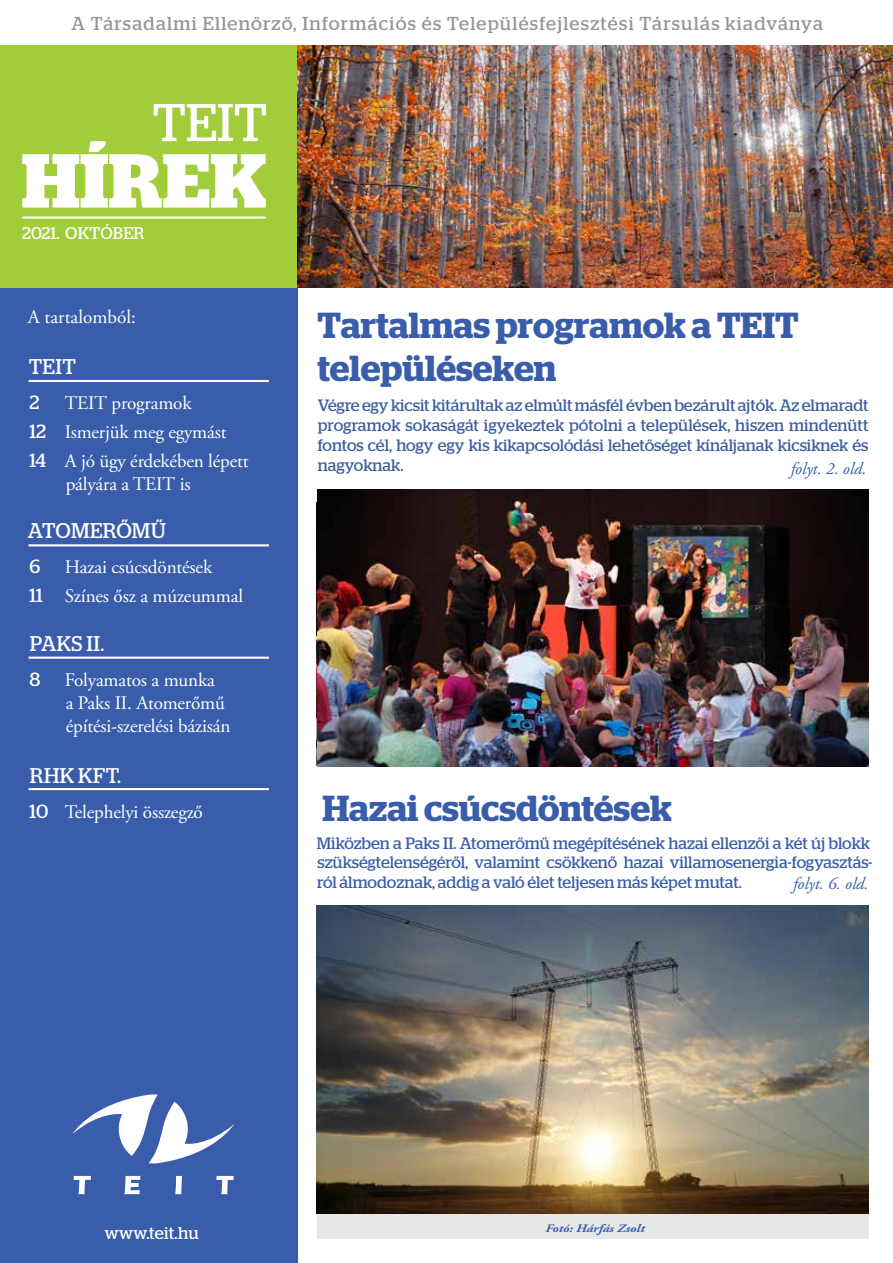
<style>
.page{position:relative;width:893px;height:1263px;background:#fff}
.page>*{position:absolute;margin:0;border:0;box-sizing:border-box;transform-origin:0 0}
.t1{font:600 36.15px/43.3px "Stag";color:#395dab}
.t2{font:21.3px "Stag";letter-spacing:.015em;color:#fff}
.t3{font:19.2px/29px "Adobe Garamond Pro";letter-spacing:-.01em;color:#fff}
.t4{font:19.2px "Stag";color:#fff}
.t5{font:18.75px "Stag";letter-spacing:.07em;color:#939598}
.t6{font:italic 16.95px "Adobe Garamond Pro";color:#395dab}
.t7{font:16.95px "Stag";letter-spacing:.01em;color:#fff}
.t8{font:16.5px/19.8px "Stag";color:#3c5d9e;text-align:justify}
.t9{font:16.5px/19.8px "Stag";color:#395dab}
.t10{font:italic 700 11.4px "Adobe Garamond Pro";color:#395dab;scale:1.18 1}
.s1{font-family:"Stag"}
</style>
<div class="page">
<div style="left:0;top:242px;width:297px;height:1021px;background:#395dab"></div>
<div style="left:0;top:45px;width:297px;height:242px;background:#a2cd3a"></div>
<svg style="left:73px;top:1094px;width:161px;height:69px"></svg>
<svg style="left:74px;top:1176px;width:17px;height:18px"></svg>
<svg style="left:125px;top:1176px;width:15px;height:18px"></svg>
<svg style="left:175px;top:1176px;width:7px;height:18px"></svg>
<svg style="left:216px;top:1176px;width:18px;height:18px"></svg>
<hr style="left:29px;top:380px;width:240px;height:2px;background:#fff">
<hr style="left:29px;top:544px;width:240px;height:2px;background:#fff">
<hr style="left:29px;top:657px;width:240px;height:2px;background:#fff">
<hr style="left:29px;top:788px;width:240px;height:2px;background:#fff">
<svg style="left:22px;top:104px;width:244px;height:104px"></svg>
<hr style="left:22px;top:216px;width:244px;height:3px;background:#fff">
<img style="left:297px;top:45px;width:596px;height:242px">
<div style="left:317px;top:1214px;width:551px;height:25px;background:#e6e7e7"></div>
<img style="left:318px;top:489px;width:550px;height:277px">
<img style="left:317px;top:905px;width:551px;height:309px">
<p class="t5" style="left:72px;top:13px;width:753px">A Társadalmi Ellenőrző, Információs és Településfejlesztési Társulás kiadványa</p>
<p class="t7" style="left:22px;top:224px;width:124px">2021. OKTÓBER</p>
<p class="t3" style="left:28px;top:303px;width:109px">A tartalomból:</p>
<p class="t2" style="left:29px;top:354px;width:49px">TEIT</p>
<p class="t4" style="left:30px;top:391px;width:11px">2</p>
<p class="t3" style="left:29px;top:389px;width:221px;text-indent:35px">TEIT programok<br><span class="s1">12</span> Ismerjük meg egymást<br><span class="s1">14</span> A jó ügy érdekében lépett</p>
<p class="t3" style="left:66px;top:470px;width:126px">pályára a TEIT is</p>
<p class="t2" style="left:28px;top:518px;width:140px">ATOMERŐMŰ</p>
<p class="t4" style="left:29px;top:555px;width:12px">6</p>
<p class="t3" style="left:29px;top:553px;width:215px;text-align:center">Hazai csúcsdöntések<br><span class="s1">11</span> Színes ősz a múzeummal</p>
<p class="t2" style="left:30px;top:631px;width:76px">PAKS II.</p>
<p class="t4" style="left:29px;top:668px;width:12px">8</p>
<p class="t3" style="left:65px;top:669px;width:167px;line-height:23px">Folyamatos a munka<br>a Paks II. Atomerőmű építési-szerelési bázisán</p>
<p class="t2" style="left:30px;top:763px;width:93px">RHK KFT.</p>
<p class="t3" style="left:29px;top:798px;width:175px"><span class="s1">10</span> Telephelyi összegző</p>
<h1 class="t1" style="left:317px;top:303px;width:483px">Tartalmas programok a TEIT településeken</h1>
<p class="t8" style="left:318px;top:395px;width:552px">Végre egy kicsit kitárultak az elmúlt másfél évben bezárult ajtók. Az elmaradt programok sokaságát igyekeztek pótolni a települések, hiszen mindenütt fontos cél, hogy egy kis kikapcsolódási lehetőséget kínáljanak kicsiknek és nagyoknak.</p>
<p class="t6" style="left:791px;top:458px;width:77px">folyt. 2. old.</p>
<h1 class="t1" style="left:322px;top:787px;width:351px">Hazai csúcsdöntések</h1>
<p class="t9" style="left:317px;top:833px;width:557px">Miközben a Paks II. Atomerőmű megépítésének hazai ellenzői a két új blokk szükségtelenségéről, valamint csökkenő hazai villamosenergia-fogyasztás&shy;ról álmodoznak, addig a való élet teljesen más képet mutat.</p>
<p class="t6" style="left:793px;top:873px;width:77px">folyt. 6. old.</p>
<p class="t7" style="left:105px;top:1223px;width:95px">www.teit.hu</p>
<p class="t10" style="left:545px;top:1221px;width:86px">Fotó: Hárfás Zsolt</p>
</div>
